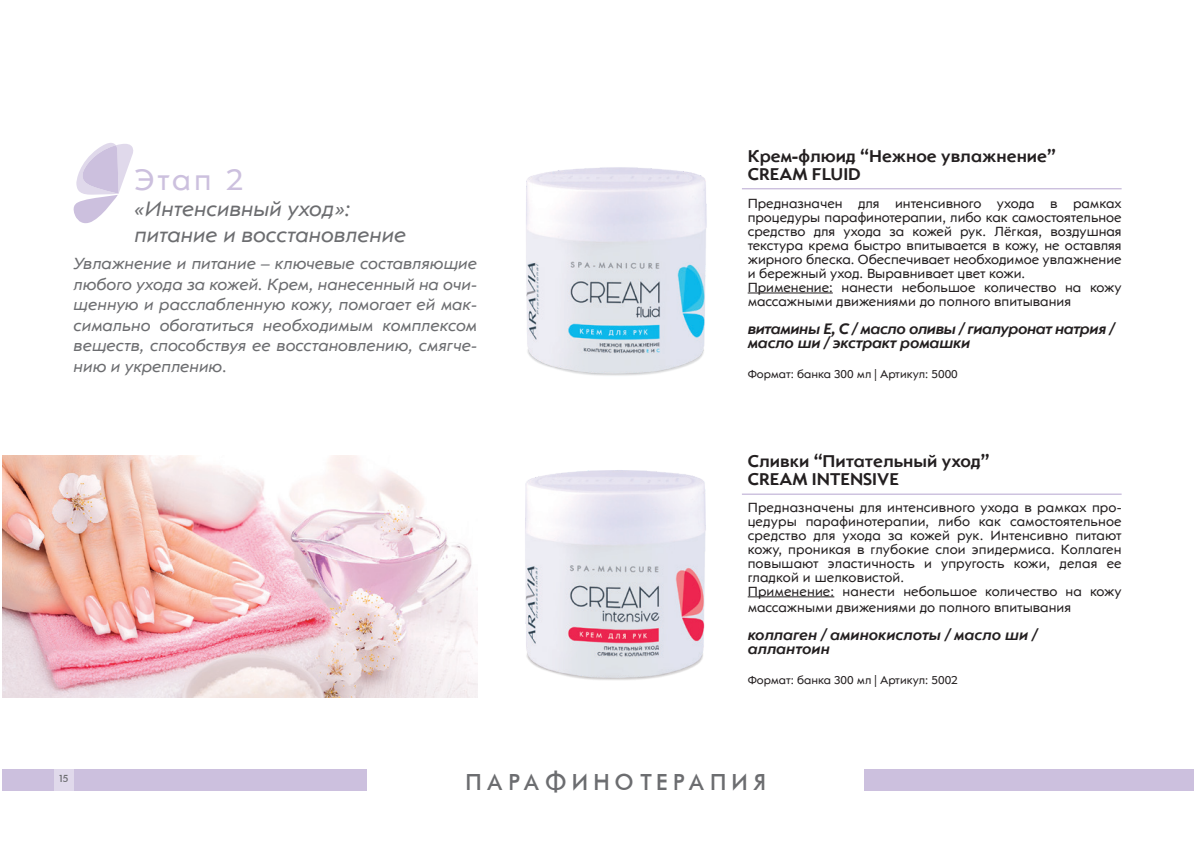
<style>
.page{position:relative;width:1196px;height:844px;background:#fff}
.page>*{position:absolute;margin:0;border:0;box-sizing:border-box;transform-origin:0 0}
.t1{font:31.2px "Opel Sans";color:#ccc0de}
.t2{font:25.6px "Futura";letter-spacing:.2em;color:#6c6d70}
.t3{font:italic 22px "Opel Sans";color:#6c6d70}
.t4{font:700 18px "Opel Sans";color:#231f20}
.t5{font:italic 17px/20.4px "Opel Sans";color:#6c6d70;text-align:justify}
.t6{font:italic 700 16px/14px "Opel Sans";letter-spacing:-.01em;color:#231f20}
.t7{font:14px/14px "Opel Sans";color:#231f20;text-align:justify}
.t8{font:12px "Opel Sans";color:#231f20}
.t9{font:11.4px "Futura";color:#6c6d70}
</style>
<div class="page">
<div style="left:2px;top:769px;width:365px;height:22px;background:#ccc0de"></div>
<div style="left:864px;top:769px;width:329px;height:22px;background:#ccc0de"></div>
<div style="left:54px;top:769px;width:19px;height:22px;background:#e0d9eb"></div>
<img style="left:2px;top:455px;width:475px;height:243px">
<img style="left:525px;top:470px;width:181px;height:210px">
<svg style="left:73px;top:143px;width:60px;height:80px"></svg>
<hr style="left:747px;top:293px;width:85px;height:1px;background:#231f20">
<hr style="left:747px;top:596px;width:87px;height:1px;background:#231f20">
<hr style="left:741px;top:188px;width:380px;height:1px;background:#ccc0de">
<hr style="left:741px;top:493px;width:380px;height:2px;background:#ccc0de">
<img style="left:526px;top:167px;width:217px;height:209px">
<p class="t1" style="left:134px;top:160px;width:110px">Этап 2</p>
<p class="t3" style="left:134px;top:195px;width:217px">«Интенсивный уход»:</p>
<p class="t3" style="left:134px;top:222px;width:273px">питание и восстановление</p>
<p class="t5" style="left:74px;top:253px;width:405px">Увлажнение и питание – ключевые составляющие любого ухода за кожей. Крем, нанесенный на очи&shy;щенную и расслабленную кожу, помогает ей мак&shy;симально обогатиться необходимым комплексом веществ, способствуя ее восстановлению, смягче&shy;нию и укреплению.</p>
<p class="t4" style="left:747px;top:144px;width:310px">Крем-флюид “Нежное увлажнение”</p>
<p class="t4" style="left:747px;top:162px;width:115px">CREAM FLUID</p>
<p class="t7" style="left:747px;top:196px;width:375px">Предназначен для интенсивного ухода в рамках процедуры парафинотерапии, либо как самостоятельное средство для ухода за кожей рук. Лёгкая, воздушная текстура крема быстро впитывается в кожу, не оставляя жирного блеска. Обеспечивает необходимое увлажнение и бережный уход. Выравнивает цвет кожи.</p>
<p class="t7" style="left:747px;top:280px;width:375px">Применение: нанести небольшое количество на кожу массажными движениями до полного впитывания</p>
<p class="t6" style="left:747px;top:321px;width:368px">витамины Е, С / масло оливы / гиалуронат натрия / масло ши / экстракт ромашки</p>
<p class="t8" style="left:747px;top:367px;width:211px">Формат: банка 300 мл | Артикул: 5000</p>
<p class="t4" style="left:747px;top:450px;width:243px">Cливки “Питательный уход”</p>
<p class="t4" style="left:747px;top:468px;width:153px">CREAM INTENSIVE</p>
<p class="t7" style="left:747px;top:500px;width:375px">Предназначены для интенсивного ухода в рамках про&shy;цедуры парафинотерапии, либо как самостоятельное средство для ухода за кожей рук. Интенсивно питают кожу, проникая в глубокие слои эпидермиса. Коллаген повышают эластичность и упругость кожи, делая ее гладкой и шелковистой.</p>
<p class="t7" style="left:747px;top:583px;width:375px;line-height:16px">Применение: нанести небольшое количество на кожу массажными движениями до полного впитывания</p>
<p class="t6" style="left:747px;top:627px;width:291px">коллаген / аминокислоты / масло ши / аллантоин</p>
<p class="t8" style="left:747px;top:672px;width:211px">Формат: банка 300 мл | Артикул: 5002</p>
<p class="t9" style="left:62px;top:775px;width:8px">5</p>
<h2 class="t2" style="left:465px;top:770px;width:303px">ПАРАФИНОТЕРАПИЯ</h2>
<p class="t9" style="left:59px;top:773px;width:12px">15</p>
</div>
